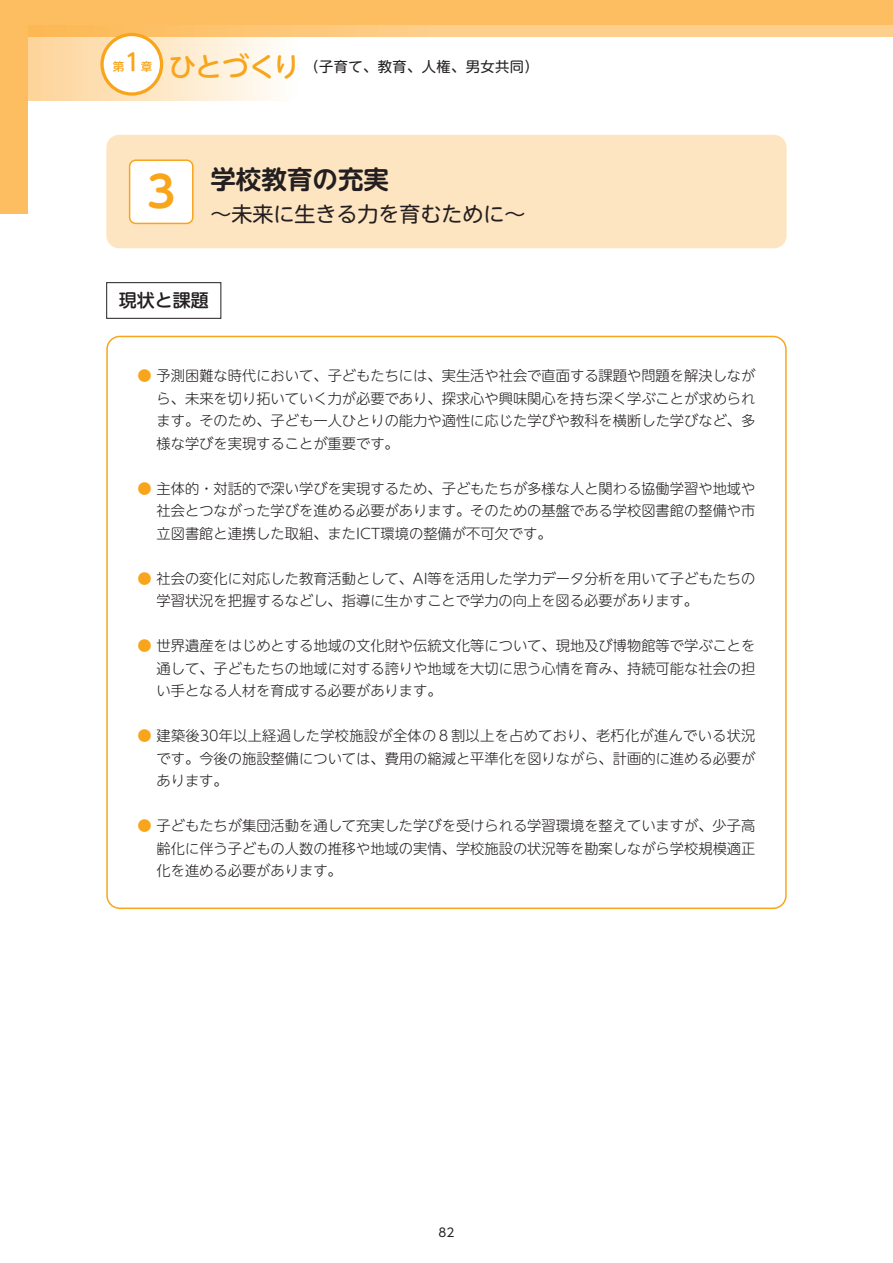
<style>
.page{position:relative;width:893px;height:1263px;background:#fff}
.page>*{position:absolute;margin:0;border:0;box-sizing:border-box;transform-origin:0 0}
.t1{font:700 25.5px "UD Shin M Go Pro De";color:#231f20}
.t2{font:21px "UD Shin M Go Pro";color:#231f20}
.t3{font:500 18px "UD Shin M Go Pro";color:#231f20}
.t4{font:300 14.25px/22.5px "UD Shin M Go Pro";color:#231f20;text-align:justify}
.t5{font:14.25px "UD Shin M Go Pro";letter-spacing:.03em;color:#231f20}
.t6{font:12px "UD Shin Go NT Pro";color:#231f20}
.t7{font:500 11.55px "UD Shin M Go Pro";color:#f9a51b}
.s1{font-size:23.25px}
.s2{font-weight:500;font-size:27px;color:#f9a51b}
.s3{color:#f9a51b}
</style>
<div class="page">
<svg style="left:28px;top:36px;width:759px;height:65px"></svg>
<svg style="left:28px;top:25px;width:865px;height:11px;background:#fcc97e"></svg>
<div style="left:0;top:0;width:28px;height:214px;background:#fdbe62"></div>
<div style="left:0;top:0;width:893px;height:25px;background:#fdbe62"></div>
<svg style="left:100px;top:33px;width:63px;height:63px"></svg>
<div style="left:104px;top:36px;width:56px;height:56px;background:#fff;border-radius:50%"></div>
<div style="left:106px;top:135px;width:681px;height:113px;background:#fee5c1;border-radius:13px"></div>
<div style="left:130px;top:160px;width:63px;height:63px;background:#fff;border-radius:6px"></div>
<div style="left:129px;top:159px;width:65px;height:65px;border:2px solid #f9a51b;border-radius:6px"></div>
<div style="left:106px;top:282px;width:115px;height:37px;border:1px solid #231f20"></div>
<p class="t7" style="left:113px;top:58px;width:41px">第<span class="s1">1</span>章</p>
<p class="t5" style="left:169px;top:55px;width:371px"><span class="s2">ひとづくり</span> （子育て、教育、人権、男女共同）</p>
<h1 class="t1" style="left:210px;top:159px;width:180px">学校教育の充実</h1>
<h2 class="t2" style="left:147px;top:197px;width:380px"><sup>3</sup> ～未来に生きる力を育むために～</h2>
<p class="t3" style="left:119px;top:286px;width:91px">現状と課題</p>
<p class="t4" style="left:157px;top:364px;width:600px;text-indent:-19px"><span class="s3">●</span> 予測困難な時代において、子どもたちには、実生活や社会で直面する課題や問題を解決しながら、未来を切り拓いていく力が必要であり、探求心や興味関心を持ち深く学ぶことが求められます。そのため、子ども一人ひとりの能力や適性に応じた学びや教科を横断した学びなど、多様な学びを実現することが重要です。</p>
<p class="t4" style="left:157px;top:476px;width:600px;text-indent:-19px"><span class="s3">●</span> 主体的・対話的で深い学びを実現するため、子どもたちが多様な人と関わる協働学習や地域や社会とつながった学びを進める必要があります。そのための基盤である学校図書館の整備や市立図書館と連携した取組、またICT環境の整備が不可欠です。</p>
<p class="t4" style="left:157px;top:566px;width:600px;text-indent:-19px"><span class="s3">●</span> 社会の変化に対応した教育活動として、AI等を活用した学力データ分析を用いて子どもたちの学習状況を把握するなどし、指導に生かすことで学力の向上を図る必要があります。</p>
<p class="t4" style="left:157px;top:634px;width:600px;text-indent:-19px"><span class="s3">●</span> 世界遺産をはじめとする地域の文化財や伝統文化等について、現地及び博物館等で学ぶことを通して、子どもたちの地域に対する誇りや地域を大切に思う心情を育み、持続可能な社会の担い手となる人材を育成する必要があります。</p>
<p class="t4" style="left:157px;top:724px;width:600px;text-indent:-19px"><span class="s3">●</span> 建築後30年以上経過した学校施設が全体の８割以上を占めており、老朽化が進んでいる状況です。今後の施設整備については、費用の縮減と平準化を図りながら、計画的に進める必要があります。</p>
<p class="t4" style="left:157px;top:814px;width:600px;text-indent:-19px"><span class="s3">●</span> 子どもたちが集団活動を通して充実した学びを受けられる学習環境を整えていますが、少子高齢化に伴う子どもの人数の推移や地域の実情、学校施設の状況等を勘案しながら学校規模適正化を進める必要があります。</p>
<p class="t6" style="left:439px;top:1223px;width:17px">82</p>
</div>
